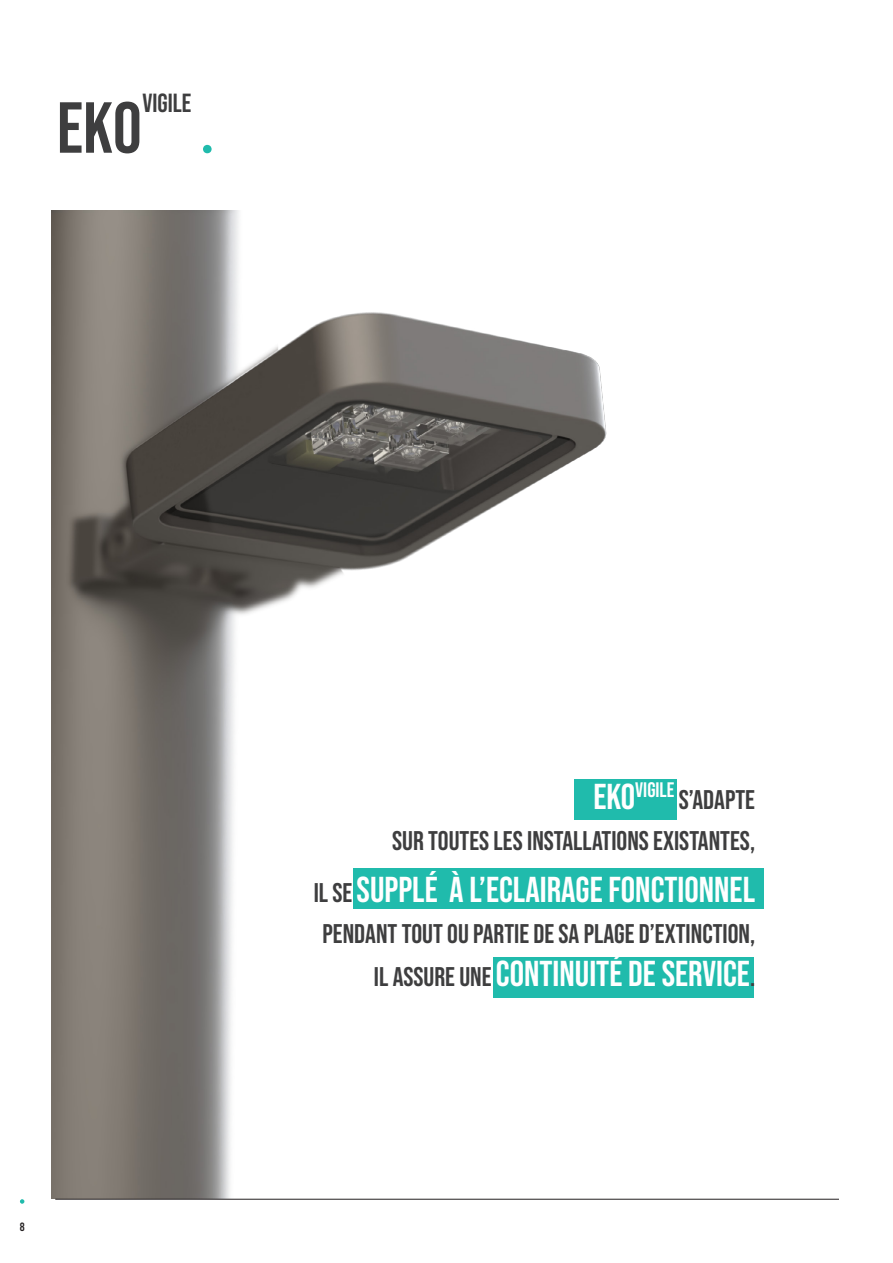
<style>
.page{position:relative;width:893px;height:1263px;background:#fff}
.page>*{position:absolute;margin:0;border:0;box-sizing:border-box;transform-origin:0 0}
.produit{font:72px "Bebas Neue";color:#3e3e3f}
.t1{font:36px "Bebas Neue";color:#fff}
.t2{font:27px "Bebas Neue";color:#3e3e3f}
.produit-2{font:26.25px "Bebas Neue";color:#3e3e3f}
.t3{font:12px "Bebas Kai";color:#231f20}
.s1{font-family:"Gill Sans";color:#20bbac}
.s2{font-size:36px;color:#fff}
.s3{font-size:27px;color:#3e3e3f}
</style>
<div class="page">
<svg style="left:20px;top:1199px;width:4px;height:5px"></svg>
<img style="left:51px;top:211px;width:788px;height:988px">
<div style="left:493px;top:957px;width:261px;height:41px;background:#20bbac"></div>
<div style="left:574px;top:779px;width:102px;height:41px;background:#20bbac"></div>
<hr style="left:55px;top:1199px;width:784px;height:1px;background:#231f20">
<div style="left:354px;top:868px;width:410px;height:41px;background:#20bbac"></div>
<p class="produit-2" style="left:142px;top:88px;width:50px">VIGILE</p>
<p class="produit" style="left:57px;top:87px;width:160px">EKO <span class="s1">.</span></p>
<p class="t3" style="left:20px;top:1220px;width:6px">8</p>
<p class="t2" style="left:594px;top:785px;width:163px"><span class="s2">EKO</span><sup>VIGILE</sup> S’ADAPTE</p>
<p class="t2" style="left:392px;top:826px;width:364px">SUR TOUTES LES INSTALLATIONS EXISTANTES,</p>
<p class="t1" style="left:314px;top:869px;width:443px"><span class="s3">IL SE</span> SUPPLÉ À L’ECLAIRAGE FONCTIONNEL</p>
<p class="t2" style="left:323px;top:918px;width:434px">PENDANT TOUT OU PARTIE DE SA PLAGE D’EXTINCTION,</p>
<p class="t1" style="left:374px;top:953px;width:383px"><span class="s3">IL ASSURE UNE</span> CONTINUITÉ DE SERVICE<span class="s3">.</span></p>
</div>
